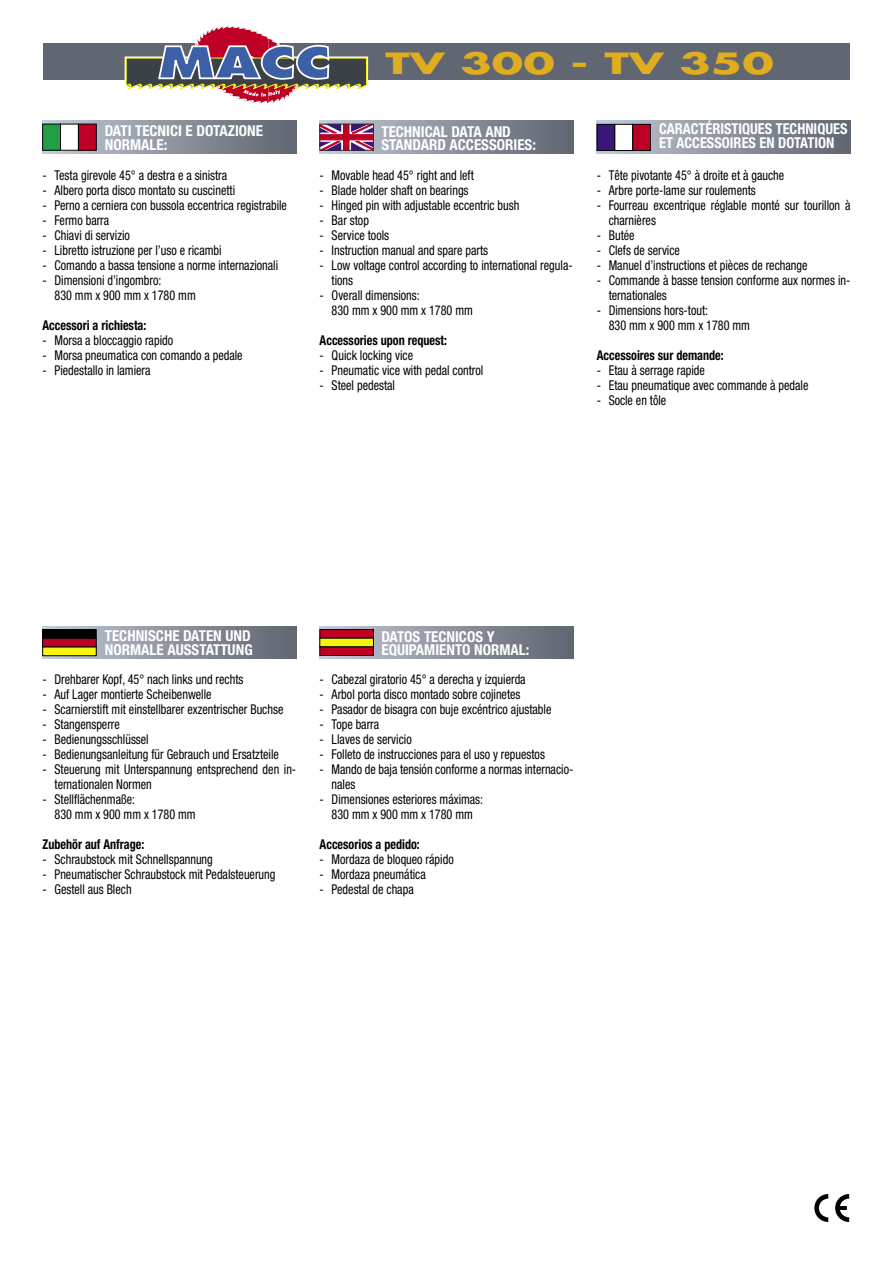
<style>
.page{position:relative;width:893px;height:1263px;background:#fff}
.page>*{position:absolute;margin:0;border:0;box-sizing:border-box;transform-origin:0 0}
.t1{font:700 28.5px "Futura";color:#e0ad20;scale:1.61 1}
.t2{font:700 condensed 15px/13.5px "Helvetica Neue";color:#fff}
.t3{font:700 condensed 15px/13.5px "Helvetica Neue";color:#fff;scale:.96 1}
.t4{font:condensed 13.5px/15px "Helvetica Neue";color:#000;scale:.9 1}
.t5{font:700 condensed 13.5px "Helvetica Neue";color:#000;scale:.9 1}
</style>
<div class="page">
<div style="left:597px;top:121px;width:253px;height:32px;background:linear-gradient(to right,#b6bdc9,#646974)"></div>
<svg style="left:320px;top:121px;width:253px;height:32px;background:#868c98"></svg>
<div style="left:43px;top:626px;width:253px;height:33px;background:linear-gradient(to right,#b3bac6,#656a75)"></div>
<div style="left:320px;top:626px;width:253px;height:33px;background:linear-gradient(to right,#c0c8d5,#5f646f)"></div>
<svg style="left:43px;top:121px;width:253px;height:32px;background:#858b96"></svg>
<div style="left:43px;top:43px;width:807px;height:37px;background:#606672"></div>
<div style="left:43px;top:124px;width:18px;height:26px;background:#239e46"></div>
<div style="left:61px;top:124px;width:17px;height:26px;background:#fff"></div>
<div style="left:60px;top:124px;width:19px;height:26px;border:1px solid #000"></div>
<div style="left:78px;top:124px;width:18px;height:26px;background:#be0027"></div>
<div style="left:78px;top:124px;width:18px;height:26px;border:1px solid #000"></div>
<svg style="left:322px;top:126px;width:50px;height:22px"></svg>
<div style="left:320px;top:124px;width:54px;height:26px;border:1px solid #352b36"></div>
<div style="left:597px;top:124px;width:18px;height:27px;background:#381778"></div>
<div style="left:597px;top:124px;width:18px;height:27px;border:1px solid #000"></div>
<div style="left:615px;top:124px;width:18px;height:27px;background:#fff"></div>
<div style="left:615px;top:124px;width:18px;height:27px;border:1px solid #000"></div>
<div style="left:633px;top:124px;width:18px;height:27px;background:#be0027"></div>
<div style="left:633px;top:124px;width:18px;height:27px;border:1px solid #000"></div>
<div style="left:43px;top:630px;width:53px;height:8px;background:#000"></div>
<div style="left:43px;top:629px;width:53px;height:9px;border:1px solid #000"></div>
<div style="left:43px;top:638px;width:53px;height:9px;background:#be0027"></div>
<div style="left:43px;top:638px;width:53px;height:9px;border:1px solid #000"></div>
<div style="left:43px;top:647px;width:53px;height:9px;background:#f7f410"></div>
<div style="left:43px;top:647px;width:53px;height:9px;border:1px solid #000"></div>
<div style="left:320px;top:629px;width:53px;height:9px;background:#be0027"></div>
<div style="left:320px;top:629px;width:54px;height:9px;border:1px solid #000"></div>
<div style="left:320px;top:638px;width:53px;height:9px;background:#f7f410"></div>
<div style="left:320px;top:638px;width:54px;height:9px;border:1px solid #000"></div>
<div style="left:320px;top:647px;width:53px;height:9px;background:#be0027"></div>
<div style="left:320px;top:647px;width:54px;height:9px;border:1px solid #000"></div>
<svg style="left:125px;top:26px;width:243px;height:78px"></svg>
<svg style="left:814px;top:1194px;width:36px;height:28px"></svg>
<p class="t2" style="left:105px;top:124px;width:160px">DATI TECNICI E DOTAZIONE<br>NORMALE:</p>
<p class="t4" style="left:43px;top:168px;width:207px">- Testa girevole 45° a destra e a sinistra</p>
<p class="t4" style="left:43px;top:183px;width:216px">- Albero porta disco montato su cuscinetti</p>
<p class="t4" style="left:43px;top:198px;width:273px">- Perno a cerniera con bussola eccentrica registrabile</p>
<p class="t4" style="left:43px;top:213px;width:76px">- Fermo barra</p>
<p class="t4" style="left:43px;top:228px;width:99px">- Chiavi di servizio</p>
<p class="t4" style="left:43px;top:243px;width:200px">- Libretto istruzione per l’uso e ricambi</p>
<p class="t4" style="left:43px;top:258px;width:263px">- Comando a bassa tensione a norme internazionali</p>
<p class="t4" style="left:55px;top:273px;width:158px;text-indent:-12px">- Dimensioni d’ingombro:<br>830 mm x 900 mm x 1780 mm</p>
<p class="t5" style="left:43px;top:317px;width:117px">Accessori a richiesta:</p>
<p class="t4" style="left:43px;top:333px;width:147px">- Morsa a bloccaggio rapido</p>
<p class="t4" style="left:43px;top:348px;width:224px">- Morsa pneumatica con comando a pedale</p>
<p class="t4" style="left:43px;top:363px;width:122px">- Piedestallo in lamiera</p>
<h1 class="t1" style="left:385px;top:44px;width:243px">TV 300 - TV 350</h1>
<p class="t2" style="left:381px;top:125px;width:156px">TECHNICAL DATA AND<br>STANDARD ACCESSORIES:</p>
<p class="t4" style="left:320px;top:168px;width:173px">- Movable head 45° right and left</p>
<p class="t4" style="left:320px;top:183px;width:167px">- Blade holder shaft on bearings</p>
<p class="t4" style="left:320px;top:198px;width:224px">- Hinged pin with adjustable eccentric bush</p>
<p class="t4" style="left:320px;top:213px;width:56px">- Bar stop</p>
<p class="t4" style="left:320px;top:228px;width:79px">- Service tools</p>
<p class="t4" style="left:320px;top:243px;width:189px">- Instruction manual and spare parts</p>
<p class="t4" style="left:332px;top:258px;width:269px;text-indent:-12px">- Low voltage control according to international regula&shy;tions</p>
<p class="t4" style="left:332px;top:288px;width:158px;text-indent:-12px">- Overall dimensions:<br>830 mm x 900 mm x 1780 mm</p>
<p class="t5" style="left:320px;top:332px;width:143px">Accessories upon request:</p>
<p class="t4" style="left:320px;top:348px;width:105px">- Quick locking vice</p>
<p class="t4" style="left:320px;top:363px;width:183px">- Pneumatic vice with pedal control</p>
<p class="t4" style="left:320px;top:378px;width:85px">- Steel pedestal</p>
<p class="t3" style="left:659px;top:122px;width:198px">CARACTÉRISTIQUES TECHNIQUES<br>ET ACCESSOIRES EN DOTATION</p>
<p class="t4" style="left:597px;top:168px;width:210px">- Tête pivotante 45° à droite et à gauche</p>
<p class="t4" style="left:597px;top:183px;width:178px">- Arbre porte-lame sur roulements</p>
<p class="t4" style="left:609px;top:198px;width:270px;text-indent:-12px">- Fourreau excentrique réglable monté sur tourillon à charnières</p>
<p class="t4" style="left:597px;top:228px;width:44px">- Butée</p>
<p class="t4" style="left:597px;top:243px;width:94px">- Clefs de service</p>
<p class="t4" style="left:597px;top:258px;width:236px">- Manuel d’instructions et pièces de rechange</p>
<p class="t4" style="left:609px;top:273px;width:270px;text-indent:-12px">- Commande à basse tension conforme aux normes in&shy;ternationales</p>
<p class="t4" style="left:609px;top:303px;width:158px;text-indent:-12px">- Dimensions hors-tout:<br>830 mm x 900 mm x 1780 mm</p>
<p class="t5" style="left:597px;top:347px;width:143px">Accessoires sur demande:</p>
<p class="t4" style="left:597px;top:363px;width:122px">- Etau à serrage rapide</p>
<p class="t4" style="left:597px;top:378px;width:237px">- Etau pneumatique avec commande à pedale</p>
<p class="t4" style="left:597px;top:393px;width:79px">- Socle en tôle</p>
<p class="t2" style="left:105px;top:629px;width:149px">TECHNISCHE DATEN UND<br>NORMALE AUSSTATTUNG</p>
<p class="t4" style="left:43px;top:671px;width:225px">- Drehbarer Kopf, 45° nach links und rechts</p>
<p class="t4" style="left:43px;top:686px;width:189px">- Auf Lager montierte Scheibenwelle</p>
<p class="t4" style="left:43px;top:701px;width:269px">- Scarnierstift mit einstellbarer exzentrischer Buchse</p>
<p class="t4" style="left:43px;top:716px;width:88px">- Stangensperre</p>
<p class="t4" style="left:43px;top:731px;width:120px">- Bedienungsschlüssel</p>
<p class="t4" style="left:43px;top:746px;width:264px">- Bedienungsanleitung für Gebrauch und Ersatzteile</p>
<p class="t4" style="left:55px;top:761px;width:270px;text-indent:-12px">- Steuerung mit Unterspannung entsprechend den in&shy;ternationalen Normen</p>
<p class="t4" style="left:55px;top:791px;width:158px;text-indent:-12px">- Stellflächenmaße:<br>830 mm x 900 mm x 1780 mm</p>
<p class="t5" style="left:43px;top:836px;width:115px">Zubehör auf Anfrage:</p>
<p class="t4" style="left:43px;top:851px;width:191px">- Schraubstock mit Schnellspannung</p>
<p class="t4" style="left:43px;top:866px;width:260px">- Pneumatischer Schraubstock mit Pedalsteuerung</p>
<p class="t4" style="left:43px;top:881px;width:101px">- Gestell aus Blech</p>
<p class="t2" style="left:381px;top:629px;width:150px">DATOS TECNICOS Y<br>EQUIPAMIENTO NORMAL:</p>
<p class="t4" style="left:320px;top:671px;width:230px">- Cabezal giratorio 45° a derecha y izquierda</p>
<p class="t4" style="left:320px;top:686px;width:225px">- Arbol porta disco montado sobre cojinetes</p>
<p class="t4" style="left:320px;top:701px;width:259px">- Pasador de bisagra con buje excéntrico ajustable</p>
<p class="t4" style="left:320px;top:716px;width:68px">- Tope barra</p>
<p class="t4" style="left:320px;top:731px;width:104px">- Llaves de servicio</p>
<p class="t4" style="left:320px;top:746px;width:252px">- Folleto de instrucciones para el uso y repuestos</p>
<p class="t4" style="left:332px;top:761px;width:270px;text-indent:-12px">- Mando de baja tensión conforme a normas internacio&shy;nales</p>
<p class="t4" style="left:320px;top:791px;width:183px;text-align:center">- Dimensiones esteriores máximas:<br>830 mm x 900 mm x 1780 mm</p>
<p class="t5" style="left:320px;top:836px;width:113px">Accesorios a pedido:</p>
<p class="t4" style="left:320px;top:851px;width:151px">- Mordaza de bloqueo rápido</p>
<p class="t4" style="left:320px;top:866px;width:120px">- Mordaza pneumática</p>
<p class="t4" style="left:320px;top:881px;width:106px">- Pedestal de chapa</p>
</div>
